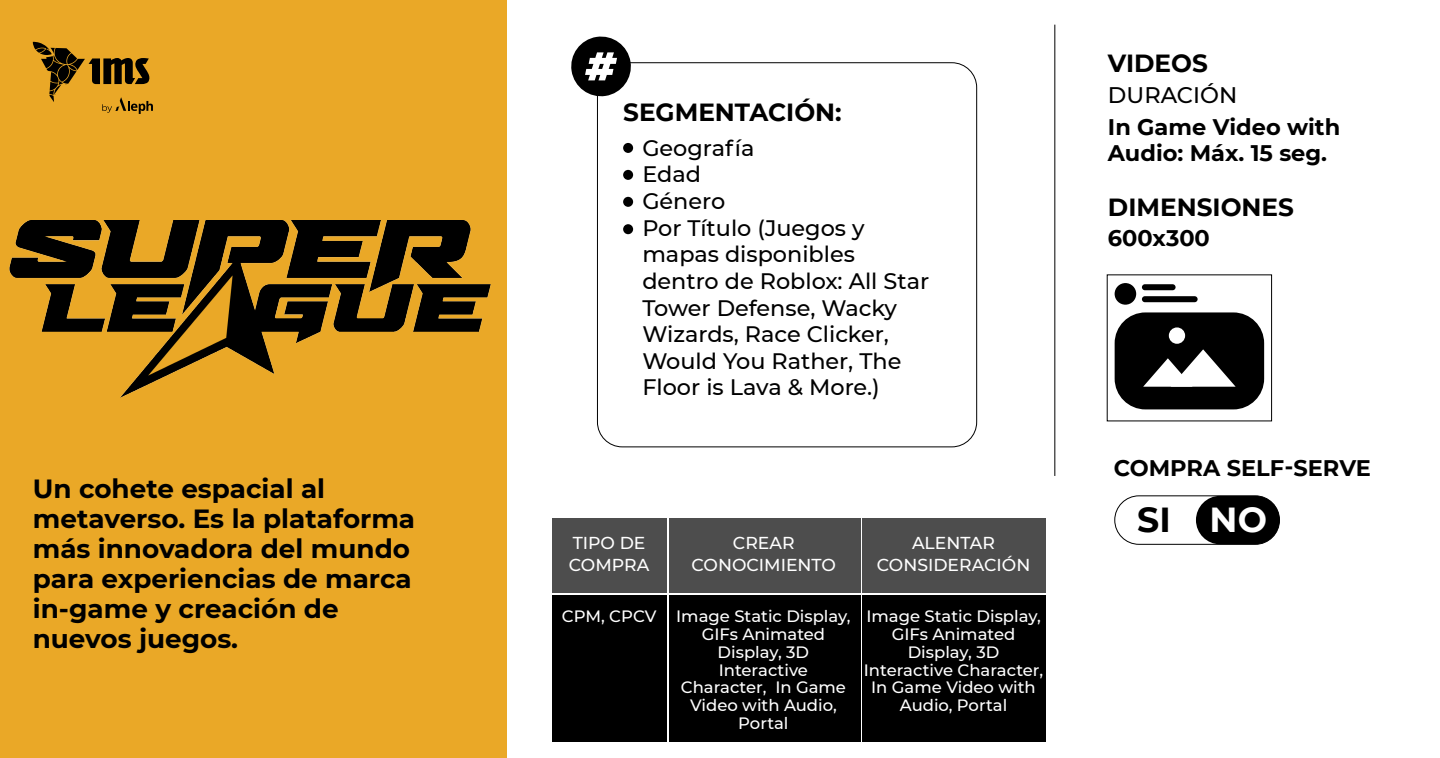
<style>
.page{position:relative;width:1440px;height:758px;background:#fff}
.page>*{position:absolute;margin:0;border:0;box-sizing:border-box;transform-origin:0 0}
.t1{font:700 34.72px "Montserrat";color:#000}
.t2{font:700 26.25px/30px "Montserrat";color:#000}
.t3{font:700 24.75px "Montserrat";color:#000}
.t4{font:700 22.5px/26.2px "Montserrat";color:#000}
.t5{font:500 22.5px "Montserrat";color:#000}
.t6{font:500 22.35px/26.6px "Montserrat";color:#000}
.t7{font:500 17.25px/21.4px "Montserrat";color:#fff;text-align:center}
.t8{font:500 16.42px/17.8px "Montserrat";color:#fff;text-align:center}
.s1{color:#fff}
</style>
<div class="page">
<div style="left:0;top:0;width:507px;height:757px;background:#eaa827"></div>
<div style="left:623px;top:143px;width:10px;height:10px;background:#000;border-radius:50%"></div>
<div style="left:623px;top:170px;width:10px;height:10px;background:#000;border-radius:50%"></div>
<div style="left:623px;top:197px;width:10px;height:10px;background:#000;border-radius:50%"></div>
<div style="left:623px;top:224px;width:10px;height:10px;background:#000;border-radius:50%"></div>
<svg style="left:571px;top:36px;width:62px;height:62px"></svg>
<div style="left:552px;top:517px;width:115px;height:75px;background:#4d4d4d"></div>
<div style="left:669px;top:517px;width:191px;height:75px;background:#4d4d4d"></div>
<div style="left:862px;top:517px;width:184px;height:75px;background:#4d4d4d"></div>
<div style="left:552px;top:594px;width:115px;height:147px;background:#000"></div>
<div style="left:669px;top:594px;width:191px;height:147px;background:#000"></div>
<div style="left:862px;top:594px;width:184px;height:147px;background:#000"></div>
<hr style="left:1054px;top:25px;width:1px;height:450px;background:#000">
<svg style="left:33px;top:42px;width:120px;height:72px"></svg>
<img style="left:10px;top:220px;width:480px;height:177px">
<div style="left:1196px;top:495px;width:84px;height:49px;background:#000;border-radius:24px"></div>
<div style="left:1114px;top:495px;width:166px;height:49px;border:1px solid #000;border-radius:24px"></div>
<div style="left:1115px;top:312px;width:149px;height:97px;background:#000;border-radius:31px"></div>
<div style="left:1169px;top:327px;width:16px;height:16px;background:#fff;border-radius:50%"></div>
<svg style="left:1144px;top:349px;width:91px;height:37px"></svg>
<div style="left:1115px;top:283px;width:21px;height:21px;background:#000;border-radius:50%"></div>
<div style="left:1142px;top:284px;width:34px;height:6px;background:#000;border-radius:3px"></div>
<div style="left:1142px;top:296px;width:56px;height:6px;background:#000;border-radius:3px"></div>
<h2 class="t2" style="left:33px;top:472px;width:384px">Un cohete espacial al metaverso. Es la plataforma más innovadora del mundo para experiencias de marca in-game y creación de nuevos juegos.</h2>
<h3 class="t3" style="left:623px;top:94px;width:220px">SEGMENTACIÓN:</h3>
<h3 class="t6" style="left:642px;top:134px;width:288px">Geografía<br>Edad<br>Género<br>Por Título (Juegos y mapas disponibles dentro de Roblox: All Star<br>Tower Defense, Wacky<br>Wizards, Race Clicker,<br>Would You Rather, The<br>Floor is Lava &amp; More.)</h3>
<p class="t7" style="left:569px;top:531px;width:82px;text-align:left">TIPO DE<br>COMPRA</p>
<p class="t7" style="left:691px;top:531px;width:146px">CREAR<br>CONOCIMIENTO</p>
<p class="t7" style="left:877px;top:531px;width:155px">ALENTAR<br>CONSIDERACIÓN</p>
<p class="t8" style="left:676px;top:606px;width:176px">Image Static Display,<br>GIFs Animated<br>Display, 3D<br>Interactive<br>Character, In Game<br>Video with Audio,<br>Portal</p>
<p class="t8" style="left:864px;top:606px;width:181px">Image Static Display,<br>GIFs Animated<br>Display, 3D<br>Interactive Character,<br>In Game Video with<br>Audio, Portal</p>
<p class="t8" style="left:562px;top:606px;width:96px">CPM, CPCV</p>
<h3 class="t3" style="left:1108px;top:45px;width:101px">VIDEOS</h3>
<h3 class="t5" style="left:1108px;top:79px;width:131px">DURACIÓN</h3>
<h3 class="t4" style="left:1108px;top:112px;width:234px">In Game Video with<br>Audio: Máx. 15 seg.</h3>
<h3 class="t3" style="left:1108px;top:189px;width:187px">DIMENSIONES</h3>
<h3 class="t4" style="left:1108px;top:224px;width:103px">600x300</h3>
<h3 class="t4" style="left:1114px;top:454px;width:259px">COMPRA SELF-SERVE</h3>
<h1 class="t1" style="left:1137px;top:494px;width:131px">SI <span class="s1">NO</span></h1>
</div>
